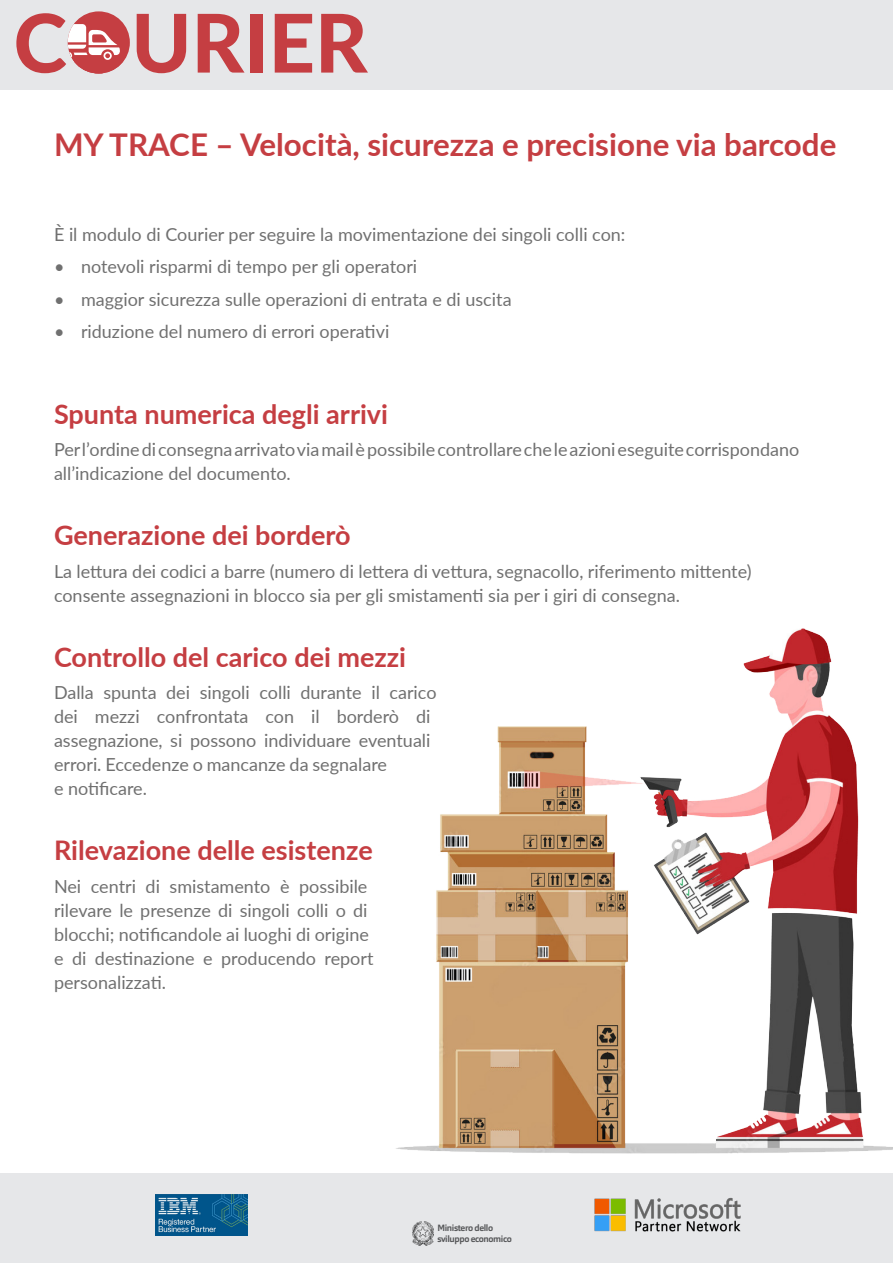
<style>
.page{position:relative;width:893px;height:1263px;background:#fff}
.page>*{position:absolute;margin:0;border:0;box-sizing:border-box;transform-origin:0 0}
.t1{font:800 80.85px "Lato";color:#c53e42}
.t2{font:700 31.35px "Lato";color:#c53e42}
.t3{font:700 27px "Lato";color:#c53e42}
.t4{font:18px/24px "Lato";color:#707070}
.t5{font:700 9px "Orgon";letter-spacing:-.04em;color:#57585a}
</style>
<div class="page">
<div style="left:0;top:0;width:893px;height:90px;background:#e6e7e9"></div>
<svg style="left:67px;top:11px;width:63px;height:63px"></svg>
<div style="left:0;top:1174px;width:893px;height:89px;background:#e6e7e9"></div>
<img style="left:594px;top:1197px;width:147px;height:35px">
<img style="left:413px;top:1222px;width:21px;height:23px">
<img style="left:155px;top:1195px;width:92px;height:40px">
<img style="left:389px;top:628px;width:504px;height:546px">
<p class="t1" style="left:14px;top:-17px;width:355px">COURIER</p>
<p class="t2" style="left:54px;top:121px;width:784px">MY TRACE – Velocità, sicurezza e precisione via barcode</p>
<p class="t4" style="left:54px;top:222px;width:573px">È il modulo di Courier per seguire la movimentazione dei singoli colli con:</p>
<p class="t4" style="left:54px;top:254px;width:365px">• notevoli risparmi di tempo per gli operatori</p>
<p class="t4" style="left:54px;top:287px;width:459px">• maggior sicurezza sulle operazioni di entrata e di uscita</p>
<p class="t4" style="left:54px;top:319px;width:337px">• riduzione del numero di errori operativi</p>
<p class="t3" style="left:54px;top:394px;width:336px">Spunta numerica degli arrivi</p>
<p class="t4" style="left:54px;top:437px;width:747px">Per l’ordine di consegna arrivato via mail è possibile controllare che le azioni eseguite corrispondano all’indicazione del documento.</p>
<p class="t3" style="left:54px;top:515px;width:298px">Generazione dei borderò</p>
<p class="t4" style="left:54px;top:558px;width:699px">La lettura dei codici a barre (numero di lettera di vettura, segnacollo, riferimento mittente) consente assegnazioni in blocco sia per gli smistamenti sia per i giri di consegna.</p>
<p class="t3" style="left:54px;top:637px;width:354px">Controllo del carico dei mezzi</p>
<p class="t4" style="left:54px;top:680px;width:384px">Dalla spunta dei singoli colli durante il carico dei mezzi confrontata con il borderò di assegnazione, si possono individuare eventuali errori. Eccedenze o mancanze da segnalare<br>e notificare.</p>
<p class="t3" style="left:54px;top:830px;width:320px">Rilevazione delle esistenze</p>
<p class="t4" style="left:54px;top:873px;width:321px">Nei centri di smistamento è possibile rilevare le presenze di singoli colli o di blocchi; notificandole ai luoghi di origine e di destinazione e producendo report personalizzati.</p>
<p class="t5" style="left:437px;top:1222px;width:57px">Ministero dello</p>
<p class="t5" style="left:437px;top:1233px;width:76px">sviluppo economico</p>
</div>
